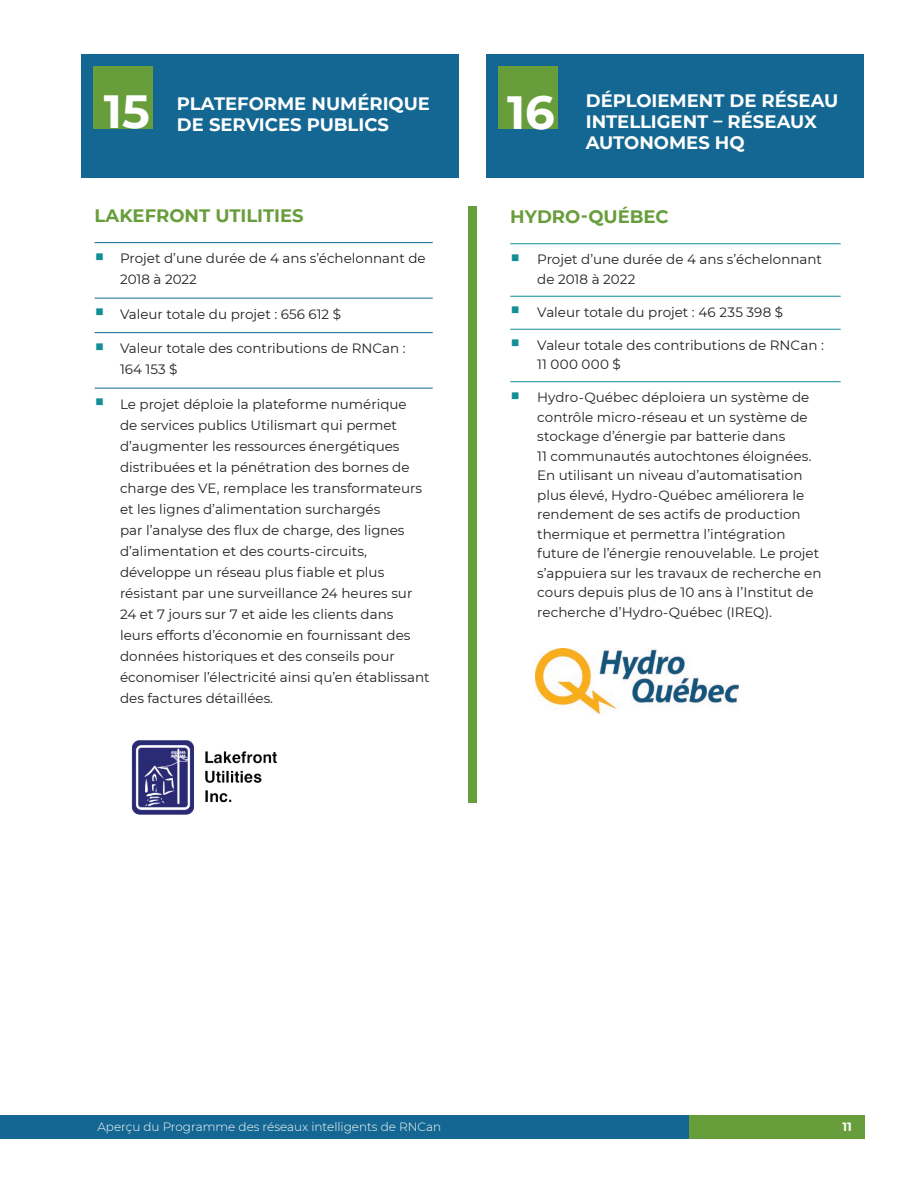
<style>
.page{position:relative;width:918px;height:1188px;background:#fff}
.page>*{position:absolute;margin:0;border:0;box-sizing:border-box;transform-origin:0 0}
.t1{font:700 46.5px "Montserrat";color:#fff}
.t2{font:700 18px/21px "Montserrat";color:#fff}
.t3{font:700 18px "Montserrat";color:#679d3a}
.t4{font:13.5px/21px "Montserrat";color:#231f20}
.t5{font:300 12px "Montserrat";color:#fff}
.t6{font:700 12px "Montserrat";color:#fff}
</style>
<div class="page">
<div style="left:0;top:1116px;width:689px;height:23px;background:#136792"></div>
<div style="left:689px;top:1116px;width:175px;height:23px;background:#679d3a"></div>
<div style="left:81px;top:54px;width:378px;height:123px;background:#136792"></div>
<div style="left:93px;top:66px;width:60px;height:62px;background:#679d3a"></div>
<hr style="left:95px;top:242px;width:338px;height:1px;background:#136792">
<hr style="left:95px;top:298px;width:338px;height:1px;background:#136792">
<hr style="left:95px;top:332px;width:338px;height:1px;background:#136792">
<hr style="left:95px;top:388px;width:338px;height:1px;background:#136792">
<img style="left:131px;top:740px;width:146px;height:75px">
<div style="left:486px;top:55px;width:378px;height:123px;background:#136792"></div>
<div style="left:498px;top:66px;width:60px;height:63px;background:#679d3a"></div>
<hr style="left:510px;top:243px;width:331px;height:1px;background:#138e96">
<hr style="left:510px;top:296px;width:331px;height:1px;background:#138e96">
<hr style="left:510px;top:329px;width:331px;height:1px;background:#138e96">
<hr style="left:510px;top:381px;width:331px;height:1px;background:#138e96">
<img style="left:536px;top:649px;width:202px;height:64px">
<div style="left:468px;top:206px;width:8px;height:596px;background:#679d3a"></div>
<h2 class="t1" style="left:104px;top:78px;width:47px">15</h2>
<h2 class="t2" style="left:586px;top:89px;width:254px">DÉPLOIEMENT DE RÉSEAU<br>INTELLIGENT – RÉSEAUX<br>AUTONOMES HQ</h2>
<h2 class="t2" style="left:177px;top:92px;width:255px">PLATEFORME NUMÉRIQUE<br>DE SERVICES PUBLICS</h2>
<h2 class="t1" style="left:507px;top:79px;width:49px">16</h2>
<h3 class="t3" style="left:95px;top:203px;width:211px">LAKEFRONT UTILITIES</h3>
<p class="t4" style="left:120px;top:247px;width:307px">Projet d’une durée de 4 ans s’échelonnant de<br>2018 à 2022</p>
<p class="t4" style="left:120px;top:303px;width:223px">Valeur totale du projet : 656 612 $</p>
<p class="t4" style="left:120px;top:337px;width:287px">Valeur totale des contributions de RNCan :<br>164 153 $</p>
<p class="t4" style="left:120px;top:393px;width:311px">Le projet déploie la plateforme numérique<br>de services publics Utilismart qui permet d’augmenter les ressources énergétiques distribuées et la pénétration des bornes de charge des VE, remplace les transformateurs et les lignes d’alimentation surchargés<br>par l’analyse des flux de charge, des lignes d’alimentation et des courts-circuits, développe un réseau plus fiable et plus résistant par une surveillance 24 heures sur 24 et 7 jours sur 7 et aide les clients dans leurs efforts d’économie en fournissant des données historiques et des conseils pour économiser l’électricité ainsi qu’en établissant des factures détaillées.</p>
<h3 class="t3" style="left:510px;top:204px;width:160px">HYDRO-QUÉBEC</h3>
<p class="t4" style="left:537px;top:249px;width:286px;line-height:19.5px">Projet d’une durée de 4 ans s’échelonnant de 2018 à 2022</p>
<p class="t4" style="left:537px;top:301px;width:248px">Valeur totale du projet : 46 235 398 $</p>
<p class="t4" style="left:537px;top:335px;width:288px;line-height:19.5px">Valeur totale des contributions de RNCan :<br>11 000 000 $</p>
<p class="t4" style="left:537px;top:387px;width:286px;line-height:19.5px">Hydro-Québec déploiera un système de contrôle micro-réseau et un système de stockage d’énergie par batterie dans<br>11 communautés autochtones éloignées.<br>En utilisant un niveau d’automatisation plus élevé, Hydro-Québec améliorera le rendement de ses actifs de production thermique et permettra l’intégration future de l’énergie renouvelable. Le projet s’appuiera sur les travaux de recherche en cours depuis plus de 10 ans à l’Institut de recherche d’Hydro-Québec (IREQ).</p>
<p class="t5" style="left:97px;top:1119px;width:345px">Aperçu du Programme des réseaux intelligents de RNCan</p>
<p class="t6" style="left:843px;top:1118px;width:11px">11</p>
</div>
